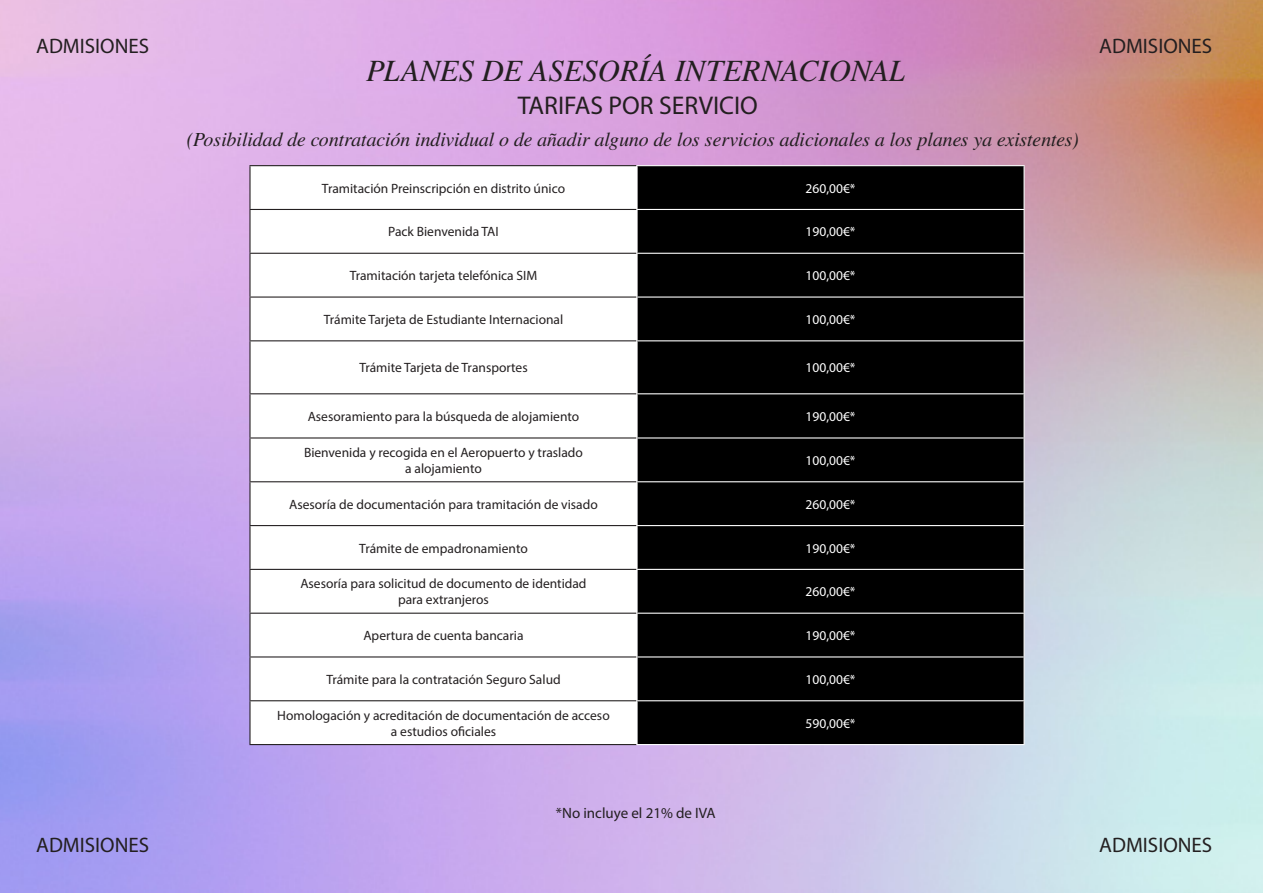
<style>
.page{position:relative;width:1263px;height:893px;background:#fff}
.page>*{position:absolute;margin:0;border:0;box-sizing:border-box;transform-origin:0 0}
.t1{font:italic 30.45px "Times Newer Roman";color:#231f20}
.t2{font:25.65px "Myriad Pro";color:#231f20}
.t3{font:21px "Myriad Pro";color:#231f20}
.t4{font:italic 19.65px "Times Newer Roman";color:#231f20}
.t5{font:15px "Myriad Pro";color:#231f20}
.t6{font:13.5px "Myriad Pro";color:#231f20}
.t7{font:13.5px "Myriad Pro";color:#fff}
</style>
<div class="page">
<img style="left:0;top:0;width:1263px;height:893px">
<svg style="left:251px;top:166px;width:385px;height:578px"></svg>
<div style="left:638px;top:166px;width:385px;height:578px;background:#000"></div>
<hr style="left:249px;top:165px;width:387px;height:1px;background:#231f20">
<hr style="left:249px;top:166px;width:2px;height:43px;background:#231f20">
<hr style="left:249px;top:209px;width:387px;height:1px;background:#231f20">
<hr style="left:249px;top:210px;width:2px;height:43px;background:#231f20">
<hr style="left:249px;top:253px;width:387px;height:1px;background:#231f20">
<hr style="left:249px;top:254px;width:2px;height:42px;background:#231f20">
<hr style="left:249px;top:296px;width:387px;height:2px;background:#231f20">
<hr style="left:249px;top:298px;width:2px;height:42px;background:#231f20">
<hr style="left:249px;top:340px;width:387px;height:1px;background:#231f20">
<hr style="left:249px;top:341px;width:2px;height:52px;background:#231f20">
<hr style="left:249px;top:393px;width:387px;height:1px;background:#231f20">
<hr style="left:249px;top:394px;width:2px;height:43px;background:#231f20">
<hr style="left:249px;top:437px;width:387px;height:2px;background:#231f20">
<hr style="left:249px;top:439px;width:2px;height:42px;background:#231f20">
<hr style="left:249px;top:481px;width:387px;height:1px;background:#231f20">
<hr style="left:249px;top:482px;width:2px;height:43px;background:#231f20">
<hr style="left:249px;top:525px;width:387px;height:1px;background:#231f20">
<hr style="left:249px;top:526px;width:2px;height:43px;background:#231f20">
<hr style="left:249px;top:569px;width:387px;height:1px;background:#231f20">
<hr style="left:249px;top:570px;width:2px;height:43px;background:#231f20">
<hr style="left:249px;top:613px;width:387px;height:1px;background:#231f20">
<hr style="left:249px;top:614px;width:2px;height:42px;background:#231f20">
<hr style="left:249px;top:656px;width:387px;height:1px;background:#231f20">
<hr style="left:249px;top:657px;width:2px;height:43px;background:#231f20">
<hr style="left:249px;top:700px;width:387px;height:1px;background:#231f20">
<hr style="left:249px;top:701px;width:2px;height:43px;background:#231f20">
<hr style="left:249px;top:744px;width:387px;height:1px;background:#231f20">
<hr style="left:636px;top:165px;width:389px;height:1px;background:#fff">
<hr style="left:636px;top:166px;width:2px;height:43px;background:#fff">
<hr style="left:1023px;top:166px;width:2px;height:43px;background:#fff">
<hr style="left:636px;top:209px;width:389px;height:1px;background:#fff">
<hr style="left:636px;top:210px;width:2px;height:43px;background:#fff">
<hr style="left:1023px;top:210px;width:2px;height:43px;background:#fff">
<hr style="left:636px;top:253px;width:389px;height:1px;background:#fff">
<hr style="left:636px;top:254px;width:2px;height:42px;background:#fff">
<hr style="left:1023px;top:254px;width:2px;height:42px;background:#fff">
<hr style="left:636px;top:296px;width:389px;height:2px;background:#fff">
<hr style="left:636px;top:298px;width:2px;height:42px;background:#fff">
<hr style="left:1023px;top:298px;width:2px;height:42px;background:#fff">
<hr style="left:636px;top:340px;width:389px;height:1px;background:#fff">
<hr style="left:636px;top:341px;width:2px;height:52px;background:#fff">
<hr style="left:1023px;top:341px;width:2px;height:52px;background:#fff">
<hr style="left:636px;top:393px;width:389px;height:1px;background:#fff">
<hr style="left:636px;top:394px;width:2px;height:43px;background:#fff">
<hr style="left:1023px;top:394px;width:2px;height:43px;background:#fff">
<hr style="left:636px;top:437px;width:389px;height:2px;background:#fff">
<hr style="left:636px;top:439px;width:2px;height:42px;background:#fff">
<hr style="left:1023px;top:439px;width:2px;height:42px;background:#fff">
<hr style="left:636px;top:481px;width:389px;height:1px;background:#fff">
<hr style="left:636px;top:482px;width:2px;height:43px;background:#fff">
<hr style="left:1023px;top:482px;width:2px;height:43px;background:#fff">
<hr style="left:636px;top:525px;width:389px;height:1px;background:#fff">
<hr style="left:636px;top:526px;width:2px;height:43px;background:#fff">
<hr style="left:1023px;top:526px;width:2px;height:43px;background:#fff">
<hr style="left:636px;top:569px;width:389px;height:1px;background:#fff">
<hr style="left:636px;top:570px;width:2px;height:43px;background:#fff">
<hr style="left:1023px;top:570px;width:2px;height:43px;background:#fff">
<hr style="left:636px;top:613px;width:389px;height:1px;background:#fff">
<hr style="left:636px;top:614px;width:2px;height:42px;background:#fff">
<hr style="left:1023px;top:614px;width:2px;height:42px;background:#fff">
<hr style="left:636px;top:656px;width:389px;height:1px;background:#fff">
<hr style="left:636px;top:657px;width:2px;height:43px;background:#fff">
<hr style="left:1023px;top:657px;width:2px;height:43px;background:#fff">
<hr style="left:636px;top:700px;width:389px;height:1px;background:#fff">
<hr style="left:636px;top:701px;width:2px;height:43px;background:#fff">
<hr style="left:1023px;top:701px;width:2px;height:43px;background:#fff">
<hr style="left:636px;top:744px;width:389px;height:1px;background:#fff">
<h3 class="t3" style="left:36px;top:33px;width:115px">ADMISIONES</h3>
<h3 class="t3" style="left:1099px;top:33px;width:115px">ADMISIONES</h3>
<p class="t1" style="left:366px;top:52px;width:541px">PLANES DE ASESORÍA INTERNACIONAL</p>
<p class="t2" style="left:518px;top:89px;width:242px">TARIFAS POR SERVICIO</p>
<p class="t4" style="left:186px;top:127px;width:894px">(Posibilidad de contratación individual o de añadir alguno de los servicios adicionales a los planes ya existentes)</p>
<p class="t6" style="left:322px;top:180px;width:245px">Tramitación Preinscripción en distrito único</p>
<p class="t7" style="left:806px;top:180px;width:51px">260,00€*</p>
<p class="t6" style="left:388px;top:224px;width:112px">Pack Bienvenida TAI</p>
<p class="t7" style="left:806px;top:224px;width:51px">190,00€*</p>
<p class="t6" style="left:350px;top:267px;width:189px">Tramitación tarjeta telefónica SIM</p>
<p class="t7" style="left:806px;top:267px;width:51px">100,00€*</p>
<p class="t6" style="left:324px;top:311px;width:241px">Trámite Tarjeta de Estudiante Internacional</p>
<p class="t7" style="left:806px;top:311px;width:51px">100,00€*</p>
<p class="t6" style="left:359px;top:360px;width:170px">Trámite Tarjeta de Transportes</p>
<p class="t7" style="left:806px;top:360px;width:51px">100,00€*</p>
<p class="t6" style="left:308px;top:408px;width:273px">Asesoramiento para la búsqueda de alojamiento</p>
<p class="t7" style="left:806px;top:408px;width:51px">190,00€*</p>
<p class="t6" style="left:304px;top:444px;width:280px">Bienvenida y recogida en el Aeropuerto y traslado</p>
<p class="t6" style="left:405px;top:460px;width:78px">a alojamiento</p>
<p class="t7" style="left:806px;top:452px;width:51px">100,00€*</p>
<p class="t6" style="left:289px;top:496px;width:310px">Asesoría de documentación para tramitación de visado</p>
<p class="t7" style="left:806px;top:496px;width:51px">260,00€*</p>
<p class="t6" style="left:359px;top:540px;width:170px">Trámite de empadronamiento</p>
<p class="t7" style="left:806px;top:540px;width:51px">190,00€*</p>
<p class="t6" style="left:300px;top:575px;width:288px">Asesoría para solicitud de documento de identidad</p>
<p class="t6" style="left:398px;top:592px;width:92px">para extranjeros</p>
<p class="t7" style="left:806px;top:583px;width:51px">260,00€*</p>
<p class="t6" style="left:363px;top:627px;width:162px">Apertura de cuenta bancaria</p>
<p class="t7" style="left:806px;top:627px;width:51px">190,00€*</p>
<p class="t6" style="left:326px;top:671px;width:236px">Trámite para la contratación Seguro Salud</p>
<p class="t7" style="left:806px;top:671px;width:51px">100,00€*</p>
<p class="t6" style="left:277px;top:707px;width:334px">Homologación y acreditación de documentación de acceso</p>
<p class="t6" style="left:391px;top:723px;width:107px">a estudios oficiales</p>
<p class="t7" style="left:806px;top:715px;width:51px">590,00€*</p>
<p class="t5" style="left:556px;top:804px;width:161px">*No incluye el 21% de IVA</p>
<h3 class="t3" style="left:36px;top:831px;width:115px">ADMISIONES</h3>
<h3 class="t3" style="left:1099px;top:831px;width:115px">ADMISIONES</h3>
</div>
